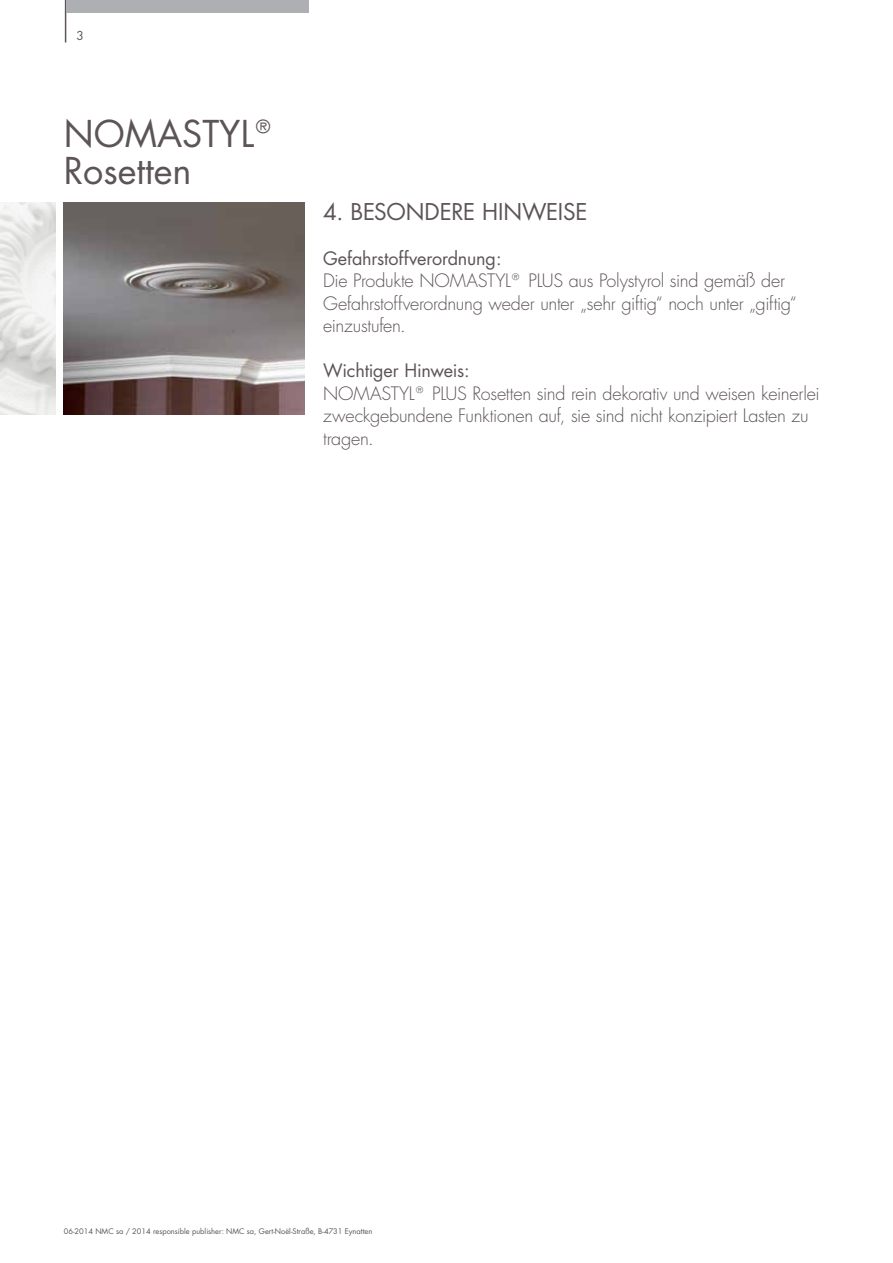
<style>
.page{position:relative;width:893px;height:1263px;background:#fff}
.page>*{position:absolute;margin:0;border:0;box-sizing:border-box;transform-origin:0 0}
.t1{font:36px/37.5px "Futura CE";color:#5d5458}
.t2{font:22.5px "Futura CE";letter-spacing:-.01em;color:#5d5458}
.t3{font:300 18px/22.5px "Futura CE";letter-spacing:-.015em;color:#5d5458}
.t4{font:18px "Futura CE";letter-spacing:-.01em;color:#5d5458}
.t5{font:12px "Futura CE";color:#5e5558}
.t6{font:7.5px "Futura CE";color:#5d5458}
</style>
<div class="page">
<hr style="left:65px;top:0;width:1px;height:43px;background:#5d5458">
<div style="left:66px;top:0;width:243px;height:13px;background:#aeafb2"></div>
<img style="left:64px;top:202px;width:241px;height:213px">
<img style="left:0;top:202px;width:55px;height:213px">
<p class="t5" style="left:76px;top:28px;width:9px">3</p>
<h1 class="t1" style="left:64px;top:115px;width:215px">NOMASTYL®<br>Rosetten</h1>
<p class="t2" style="left:323px;top:197px;width:266px">4. BESONDERE HINWEISE</p>
<p class="t4" style="left:323px;top:246px;width:180px">Gefahrstoffverordnung:</p>
<p class="t3" style="left:323px;top:269px;width:475px">Die Produkte NOMASTYL® PLUS aus Polystyrol sind gemäß der<br>Gefahrstoffverordnung weder unter „sehr giftig“ noch unter „giftig“ einzustufen.</p>
<p class="t4" style="left:323px;top:359px;width:148px">Wichtiger Hinweis:</p>
<p class="t3" style="left:323px;top:382px;width:498px">NOMASTYL® PLUS Rosetten sind rein dekorativ und weisen keinerlei zweckgebundene Funktionen auf, sie sind nicht konzipiert Lasten zu tragen.</p>
<p class="t6" style="left:64px;top:1226px;width:310px">06-2014 NMC sa / 2014 responsible publisher: NMC sa, Gert-Noël-Straße, B-4731 Eynatten</p>
</div>
